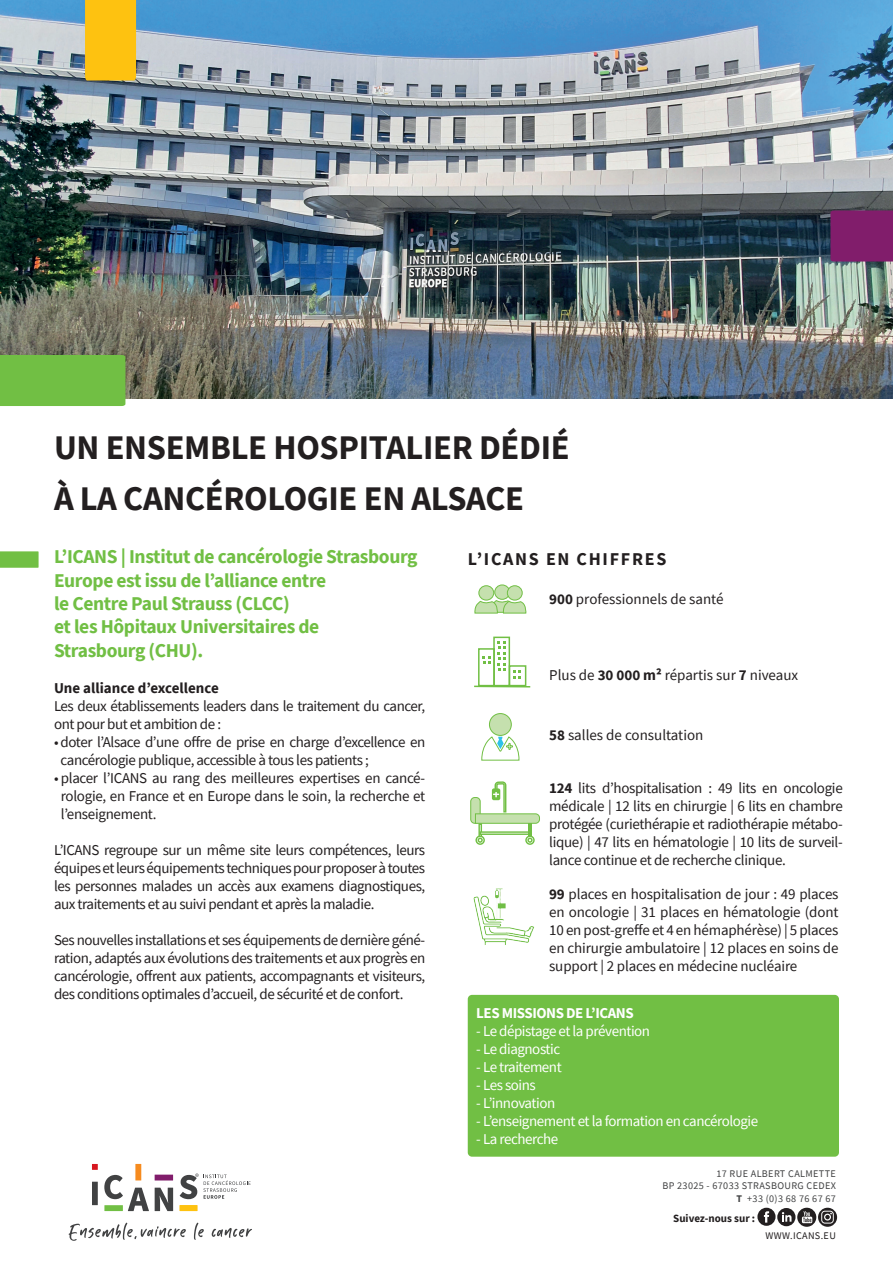
<style>
.page{position:relative;width:893px;height:1263px;background:#fff}
.page>*{position:absolute;margin:0;border:0;box-sizing:border-box;transform-origin:0 0}
.t1{font:700 34.5px/50.6px "Source Sans Pro";letter-spacing:-.01em;color:#231f20}
.t2{font:700 19.5px/23.4px "Source Sans Pro";letter-spacing:-.02em;color:#71bf44}
.t3{font:700 18px "Source Sans Pro";letter-spacing:.095em;color:#231f20}
.t4{font:15px/18px "Source Sans Pro";letter-spacing:-.03em;color:#231f20;text-align:justify}
.t5{font:15px "Source Sans Pro";letter-spacing:-.03em;color:#fff}
.t6{font:15px "Source Sans Pro";color:#231f20}
.t7{font:700 15px "Source Sans Pro";color:#231f20}
.t8{font:700 15px "Source Sans Pro";letter-spacing:-.03em;color:#fff}
.t9{font:700 10.95px "Source Sans Pro";color:#231f20}
.t10{font:10.2px/12.8px "Source Sans Pro";letter-spacing:.035em;color:#414243;text-align:right}
.t11{font:10.2px "Source Sans Pro";letter-spacing:.035em;color:#231f20}
.s1{font-weight:700}
</style>
<div class="page">
<img style="left:0;top:0;width:893px;height:398px">
<div style="left:468px;top:995px;width:371px;height:162px;background:#71bf44;border-radius:4px"></div>
<div style="left:830px;top:210px;width:63px;height:51px;background:#811d6b"></div>
<div style="left:85px;top:0;width:51px;height:81px;background:#fec210"></div>
<div style="left:0;top:355px;width:125px;height:51px;background:#71bf44"></div>
<div style="left:495px;top:585px;width:15px;height:14px;background:#c5e0ae;border-radius:50%"></div>
<div style="left:494px;top:584px;width:16px;height:16px;border:1px solid #71bf44;border-radius:50%"></div>
<div style="left:479px;top:586px;width:15px;height:14px;background:#c5e0ae;border-radius:50%"></div>
<div style="left:478px;top:585px;width:16px;height:15px;border:1px solid #71bf44;border-radius:50%"></div>
<svg style="left:474px;top:600px;width:53px;height:14px"></svg>
<div style="left:507px;top:586px;width:15px;height:14px;background:#c5e0ae;border-radius:50%"></div>
<div style="left:507px;top:585px;width:16px;height:15px;border:1px solid #71bf44;border-radius:50%"></div>
<hr style="left:474px;top:686px;width:56px;height:1px;background:#71bf44">
<div style="left:478px;top:648px;width:17px;height:38px;border:2px solid #71bf44"></div>
<div style="left:493px;top:637px;width:17px;height:49px;border:2px solid #71bf44"></div>
<div style="left:509px;top:665px;width:17px;height:21px;border:2px solid #71bf44"></div>
<svg style="left:483px;top:656px;width:8px;height:8px"></svg>
<svg style="left:498px;top:641px;width:8px;height:29px"></svg>
<svg style="left:513px;top:670px;width:8px;height:8px"></svg>
<img style="left:473px;top:888px;width:61px;height:57px">
<div style="left:489px;top:713px;width:22px;height:22px;background:#c5e0ae;border-radius:50%"></div>
<div style="left:489px;top:713px;width:23px;height:23px;border:1px solid #71bf44;border-radius:50%"></div>
<svg style="left:481px;top:736px;width:39px;height:25px"></svg>
<div style="left:471px;top:797px;width:9px;height:26px;background:#c5e0ae;border-radius:4px"></div>
<div style="left:470px;top:797px;width:11px;height:27px;border:1px solid #71bf44;border-radius:4px"></div>
<svg style="left:478px;top:824px;width:4px;height:11px"></svg>
<svg style="left:479px;top:831px;width:49px;height:4px"></svg>
<svg style="left:475px;top:835px;width:10px;height:10px"></svg>
<hr style="left:528px;top:823px;width:4px;height:15px;background:#71bf44">
<svg style="left:525px;top:835px;width:10px;height:10px"></svg>
<svg style="left:475px;top:781px;width:65px;height:43px"></svg>
<svg style="left:0;top:551px;width:39px;height:17px"></svg>
<div style="left:757px;top:1208px;width:18px;height:18px;background:#231f20;border-radius:50%"></div>
<svg style="left:764px;top:1211px;width:5px;height:11px"></svg>
<div style="left:777px;top:1208px;width:18px;height:18px;background:#231f20;border-radius:50%"></div>
<svg style="left:782px;top:1212px;width:9px;height:10px"></svg>
<svg style="left:797px;top:1208px;width:19px;height:19px"></svg>
<svg style="left:802px;top:1211px;width:10px;height:12px"></svg>
<svg style="left:818px;top:1208px;width:19px;height:19px"></svg>
<svg style="left:821px;top:1211px;width:13px;height:12px"></svg>
<svg style="left:69px;top:1223px;width:117px;height:18px"></svg>
<svg style="left:194px;top:1223px;width:10px;height:17px"></svg>
<svg style="left:212px;top:1228px;width:40px;height:10px"></svg>
<svg style="left:155px;top:1188px;width:18px;height:23px"></svg>
<svg style="left:104px;top:1175px;width:45px;height:36px"></svg>
<div style="left:92px;top:1182px;width:6px;height:23px;background:#414243"></div>
<svg style="left:92px;top:1164px;width:6px;height:6px"></svg>
<div style="left:104px;top:1205px;width:19px;height:6px;background:#71bf44"></div>
<div style="left:135px;top:1164px;width:6px;height:16px;background:#f68b1f"></div>
<div style="left:155px;top:1174px;width:18px;height:6px;background:#811d6b"></div>
<div style="left:180px;top:1205px;width:17px;height:6px;background:#fec210"></div>
<svg style="left:180px;top:1173px;width:71px;height:26px"></svg>
<h1 class="t1" style="left:54px;top:422px;width:517px">UN ENSEMBLE HOSPITALIER DÉDIÉ<br>À LA CANCÉROLOGIE EN ALSACE</h1>
<h2 class="t2" style="left:54px;top:545px;width:365px">L’ICANS | Institut de cancérologie Strasbourg Europe est issu de l’alliance entre<br>le Centre Paul Strauss (CLCC)<br>et les Hôpitaux Universitaires de<br>Strasbourg (CHU).</h2>
<p class="t7" style="left:54px;top:678px;width:166px">Une alliance d’excellence</p>
<p class="t4" style="left:54px;top:697px;width:373px">Les deux établissements leaders dans le traitement du cancer, ont pour but et ambition de :</p>
<p class="t4" style="left:61px;top:733px;width:366px;text-indent:-7px">• doter l’Alsace d’une offre de prise en charge d’excellence en cancérologie publique, accessible à tous les patients ;</p>
<p class="t4" style="left:61px;top:769px;width:366px;text-indent:-7px">• placer l’ICANS au rang des meilleures expertises en cancé&shy;rologie, en France et en Europe dans le soin, la recherche et l’enseignement.</p>
<p class="t4" style="left:54px;top:841px;width:373px">L’ICANS regroupe sur un même site leurs compétences, leurs équipes et leurs équipements techniques pour proposer à toutes les personnes malades un accès aux examens diagnostiques, aux traitements et au suivi pendant et après la maladie.</p>
<p class="t4" style="left:54px;top:931px;width:373px">Ses nouvelles installations et ses équipements de dernière géné&shy;ration, adaptés aux évolutions des traitements et aux progrès en cancérologie, offrent aux patients, accompagnants et visiteurs, des conditions optimales d’accueil, de sécurité et de confort.</p>
<p class="t3" style="left:468px;top:547px;width:200px">L’ICANS EN CHIFFRES</p>
<p class="t6" style="left:549px;top:589px;width:176px"><span class="s1">900</span> professionnels de santé</p>
<p class="t6" style="left:549px;top:666px;width:251px">Plus de <span class="s1">30 000 m²</span> répartis sur <span class="s1">7</span> niveaux</p>
<p class="t6" style="left:549px;top:725px;width:156px"><span class="s1">58</span> salles de consultation</p>
<p class="t4" style="left:549px;top:779px;width:295px"><span class="s1">124</span> lits d’hospitalisation : 49 lits en oncologie médicale | 12 lits en chirurgie | 6 lits en chambre protégée (curiethérapie et radiothérapie métabo&shy;lique) | 47 lits en hématologie | 10 lits de surveil&shy;lance continue et de recherche clinique.</p>
<p class="t4" style="left:549px;top:885px;width:291px"><span class="s1">99</span> places en hospitalisation de jour : 49 places en oncologie | 31 places en hématologie (dont 10 en post-greffe et 4 en hémaphérèse) | 5 places en chirurgie ambulatoire | 12 places en soins de support | 2 places en médecine nucléaire</p>
<p class="t8" style="left:476px;top:1003px;width:159px">LES MISSIONS DE L’ICANS</p>
<p class="t5" style="left:476px;top:1022px;width:175px">- Le dépistage et la prévention</p>
<p class="t5" style="left:476px;top:1040px;width:85px">- Le diagnostic</p>
<p class="t5" style="left:476px;top:1058px;width:87px">- Le traitement</p>
<p class="t5" style="left:476px;top:1076px;width:61px">- Les soins</p>
<p class="t5" style="left:476px;top:1094px;width:80px">- L’innovation</p>
<p class="t5" style="left:476px;top:1112px;width:283px">- L’enseignement et la formation en cancérologie</p>
<p class="t5" style="left:476px;top:1130px;width:84px">- La recherche</p>
<p class="t10" style="left:662px;top:1167px;width:175px">17 RUE ALBERT CALMETTE<br>BP 23025 - 67033 STRASBOURG CEDEX<br><span class="s1">T</span> +33 (0)3 68 76 67 67</p>
<p class="t9" style="left:673px;top:1210px;width:83px">Suivez-nous sur :</p>
<p class="t11" style="left:765px;top:1229px;width:72px">WWW.ICANS.EU</p>
</div>
